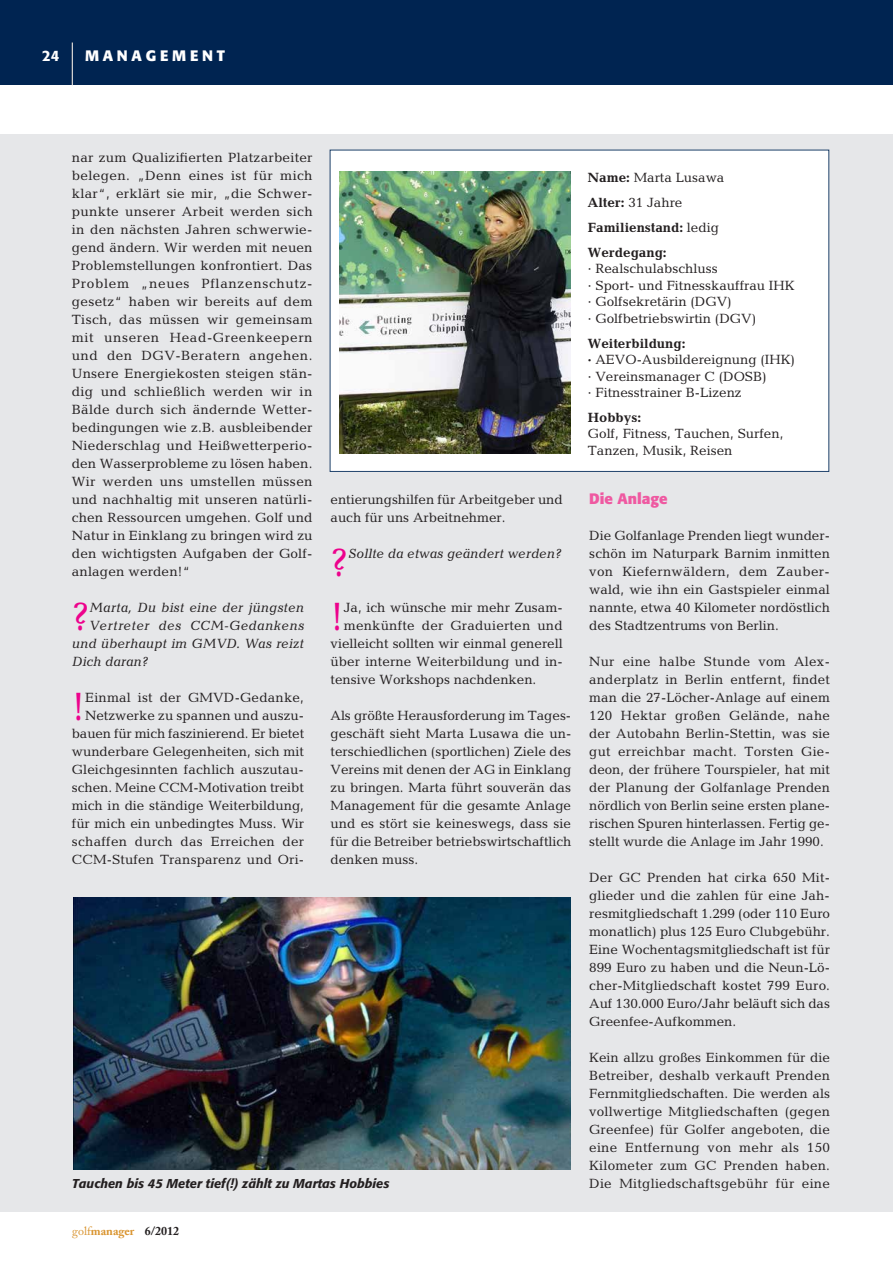
<style>
.page{position:relative;width:893px;height:1263px;background:#fff}
.page>*{position:absolute;margin:0;border:0;box-sizing:border-box;transform-origin:0 0}
.t1{font:39.9px "Candida";color:#ed028c}
.t2{font:700 15px "Formata";letter-spacing:.25em;color:#fff}
.t3{font:700 15px "Formata";color:#ef59a1}
.t4{font:500 15px "Formata";color:#fff}
.t5{font:13.5px/18px "Candida";color:#231f20;text-align:justify}
.t6{font:italic 13.5px "Candida";color:#231f20}
.t7{font:700 13.5px/24.9px "Candida";color:#231f20}
.t8{font:italic 13.5px "Candida";letter-spacing:.025em;color:#231f20}
.t9{font:italic 500 12.75px "Formata";color:#231f20}
.t10{font:700 12px "Adobe Caslon Pro";color:#d9942f}
.s1{font-weight:400}
.s2{color:#231f20}
.s3{font-weight:700}
</style>
<div class="page">
<div style="left:0;top:0;width:893px;height:85px;background:#002451"></div>
<hr style="left:72px;top:43px;width:1px;height:42px;background:#fff">
<div style="left:0;top:134px;width:893px;height:1078px;background:#e6e7e9"></div>
<div style="left:330px;top:150px;width:499px;height:321px;background:#fff"></div>
<div style="left:330px;top:150px;width:499px;height:322px;border:1px solid #1e416a"></div>
<img style="left:339px;top:172px;width:232px;height:282px">
<img style="left:73px;top:897px;width:497px;height:272px">
<p class="t4" style="left:42px;top:46px;width:19px">24</p>
<p class="t2" style="left:85px;top:46px;width:142px">MANAGEMENT</p>
<p class="t5" style="left:72px;top:148px;width:242px">nar zum Qualizifierten Platzarbeiter belegen. „Denn eines ist für mich klar“, erklärt sie mir, „die Schwer&shy;punkte unserer Arbeit werden sich in den nächsten Jahren schwerwie&shy;gend ändern. Wir werden mit neuen Problemstellungen konfrontiert. Das Problem „neues Pflanzenschutz&shy;gesetz“ haben wir bereits auf dem Tisch, das müssen wir gemeinsam mit unseren Head-Greenkeepern und den DGV-Beratern angehen.<br>Unsere Energiekosten steigen stän&shy;dig und schließlich werden wir in Bälde durch sich ändernde Wetter&shy;bedingungen wie z.B. ausbleibender Niederschlag und Heißwetterperio&shy;den Wasserprobleme zu lösen haben.<br>Wir werden uns umstellen müssen und nachhaltig mit unseren natürli&shy;chen Ressourcen umgehen. Golf und Natur in Einklang zu bringen wird zu den wichtigsten Aufgaben der Golf&shy;anlagen werden!“</p>
<h1 class="t1" style="left:72px;top:594px;width:19px">?</h1>
<p class="t6" style="left:90px;top:600px;width:216px">Marta, Du bist eine der jüngsten</p>
<p class="t8" style="left:90px;top:618px;width:216px">Vertreter des CCM-Gedankens</p>
<p class="t6" style="left:72px;top:636px;width:234px">und überhaupt im GMVD. Was reizt</p>
<p class="t6" style="left:72px;top:654px;width:78px">Dich daran?</p>
<h1 class="t1" style="left:72px;top:684px;width:15px">!</h1>
<p class="t5" style="left:72px;top:688px;width:234px;text-align:right">Einmal ist der GMVD-Gedanke, Netzwerke zu spannen und auszu&shy;bauen für mich faszinierend. Er bietet wunderbare Gelegenheiten, sich mit Gleichgesinnten fachlich auszutau&shy;schen. Meine CCM-Motivation treibt mich in die ständige Weiterbildung, für mich ein unbedingtes Muss. Wir schaffen durch das Erreichen der CCM-Stufen Transparenz und Ori-</p>
<p class="t5" style="left:331px;top:490px;width:234px">entierungshilfen für Arbeitgeber und auch für uns Arbeitnehmer.</p>
<h1 class="t1" style="left:331px;top:540px;width:19px">?</h1>
<p class="t6" style="left:348px;top:546px;width:215px">Sollte da etwas geändert werden?</p>
<h1 class="t1" style="left:331px;top:594px;width:15px">!</h1>
<p class="t5" style="left:344px;top:598px;width:220px">Ja, ich wünsche mir mehr Zusam-</p>
<p class="t5" style="left:344px;top:616px;width:220px">menkünfte der Graduierten und</p>
<p class="t5" style="left:331px;top:634px;width:234px">vielleicht sollten wir einmal generell</p>
<p class="t5" style="left:331px;top:652px;width:234px">über interne Weiterbildung und in-</p>
<p class="t5" style="left:331px;top:670px;width:207px">tensive Workshops nachdenken.</p>
<p class="t5" style="left:331px;top:706px;width:242px">Als größte Herausforderung im Tages&shy;geschäft sieht Marta Lusawa die un&shy;terschiedlichen (sportlichen) Ziele des Vereins mit denen der AG in Einklang zu bringen. Marta führt souverän das Management für die gesamte Anlage und es stört sie keineswegs, dass sie für die Betreiber betriebswirtschaftlich denken muss.</p>
<p class="t9" style="left:72px;top:1176px;width:319px">Tauchen bis 45 Meter tief(!) zählt zu Martas Hobbies</p>
<p class="t10" style="left:72px;top:1224px;width:109px"><span class="s1">golf</span>manager <span class="s2">6/2012</span></p>
<p class="t7" style="left:588px;top:165px;width:138px">Name: <span class="s1">Marta Lusawa<br></span>Alter: <span class="s1">31 Jahre<br></span>Familienstand: <span class="s1">ledig<br></span>Werdegang:</p>
<p class="t5" style="left:588px;top:261px;width:208px;line-height:16.5px;text-align:left">· Realschulabschluss<br>· Sport- und Fitnesskauffrau IHK · Golfsekretärin (DGV)<br>· Golfbetriebswirtin (DGV)</p>
<p class="t5" style="left:588px;top:335px;width:209px;line-height:16.5px;text-align:left"><span class="s3">Weiterbildung:<br>·</span> AEVO-Ausbildereignung (IHK) · Vereinsmanager C (DOSB)<br>· Fitnesstrainer B-Lizenz</p>
<p class="t7" style="left:588px;top:405px;width:55px">Hobbys:</p>
<p class="t5" style="left:588px;top:425px;width:197px;line-height:16.5px">Golf, Fitness, Tauchen, Surfen,<br>Tanzen, Musik, Reisen</p>
<p class="t3" style="left:589px;top:489px;width:80px">DIE ANLAGE</p>
<p class="t5" style="left:589px;top:526px;width:242px">Die Golfanlage Prenden liegt wunder&shy;schön im Naturpark Barnim inmitten von Kiefernwäldern, dem Zauber&shy;wald, wie ihn ein Gastspieler einmal nannte, etwa 40 Kilometer nordöstlich des Stadtzentrums von Berlin.</p>
<p class="t5" style="left:589px;top:652px;width:242px;text-align:left">Nur eine halbe Stunde vom Alex&shy;anderplatz in Berlin entfernt, findet man die 27-Löcher-Anlage auf einem 120 Hektar großen Gelände, nahe der Autobahn Berlin-Stettin, was sie gut erreichbar macht. Torsten Gie&shy;deon, der frühere Tourspieler, hat mit der Planung der Golfanlage Prenden nördlich von Berlin seine ersten plane&shy;rischen Spuren hinterlassen. Fertig ge&shy;stellt wurde die Anlage im Jahr 1990.</p>
<p class="t5" style="left:589px;top:868px;width:242px">Der GC Prenden hat cirka 650 Mit&shy;glieder und die zahlen für eine Jah&shy;resmitgliedschaft 1.299 (oder 110 Euro monatlich) plus 125 Euro Clubgebühr.<br>Eine Wochentagsmitgliedschaft ist für 899 Euro zu haben und die Neun-Lö&shy;cher-Mitgliedschaft kostet 799 Euro.<br>Auf 130.000 Euro/Jahr beläuft sich das Greenfee-Aufkommen.</p>
<p class="t5" style="left:589px;top:1048px;width:242px">Kein allzu großes Einkommen für die Betreiber, deshalb verkauft Prenden Fernmitgliedschaften. Die werden als vollwertige Mitgliedschaften (gegen Greenfee) für Golfer angeboten, die eine Entfernung von mehr als 150<br>Kilometer zum GC Prenden haben.<br>Die Mitgliedschaftsgebühr für eine</p>
</div>
